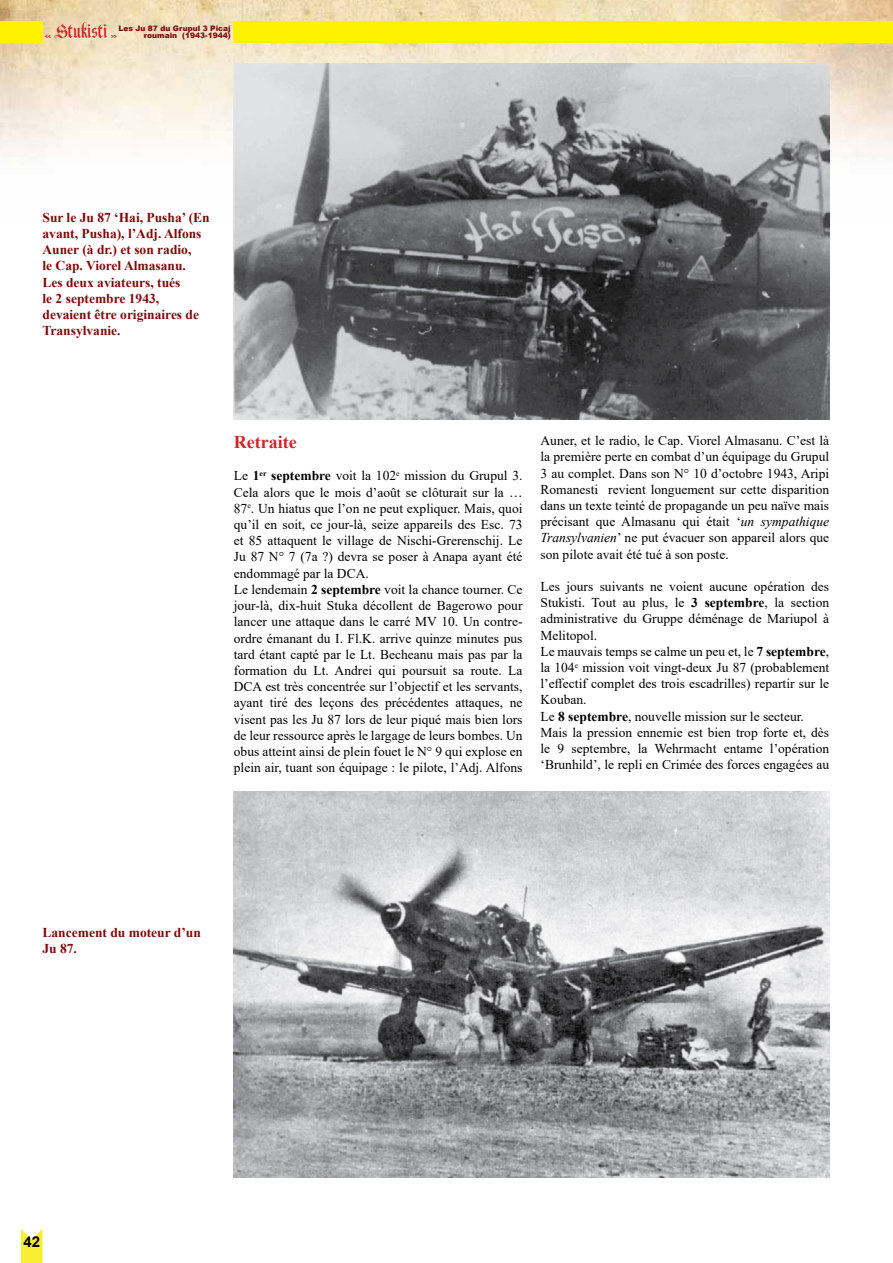
<style>
.page{position:relative;width:893px;height:1263px;background:#fff}
.page>*{position:absolute;margin:0;border:0;box-sizing:border-box;transform-origin:0 0}
.t1{font:22.5px "Black Knight FLF";letter-spacing:-.02em;color:#d2232a}
.t2{font:700 18px "Times New Roman";color:#d2232a}
.t3{font:700 15px "Arial";color:#000}
.t4{font:13.5px/16.2px "Times New Roman";color:#000}
.t5{font:700 13.5px/16.2px "Times New Roman";color:#7f090b}
.t6{font:900 7.5px/7.5px "Arial";color:#7f090b;text-align:right}
.s1{font-size:13.5px}
.s2{font-weight:700}
.s3{font-style:italic}
</style>
<div class="page">
<img style="left:0;top:0;width:893px;height:225px">
<svg style="left:21px;top:1229px;width:22px;height:34px"></svg>
<div style="left:0;top:21px;width:43px;height:22px;background:#fff200"></div>
<div style="left:234px;top:21px;width:659px;height:22px;background:#fff200"></div>
<img style="left:234px;top:64px;width:595px;height:356px">
<img style="left:234px;top:791px;width:595px;height:387px">
<h1 class="t1" style="left:45px;top:20px;width:74px"><span class="s1">«</span> Stukisti <span class="s1">»</span></h1>
<p class="t6" style="left:119px;top:24px;width:114px">Les Ju 87 du Grupul 3 Picaj roumain (1943-1944)</p>
<p class="t5" style="left:43px;top:209px;width:169px">Sur le Ju 87 ‘Hai, Pusha’ (En avant, Pusha), l’Adj. Alfons<br>Auner (à dr.) et son radio,<br>le Cap. Viorel Almasanu.<br>Les deux aviateurs, tués<br>le 2 septembre 1943, devaient être originaires de<br>Transylvanie.</p>
<h2 class="t2" style="left:234px;top:429px;width:64px">Retraite</h2>
<p class="t4" style="left:234px;top:467px;width:290px">Le <span class="s2">1</span><sup>er</sup> <span class="s2">septembre</span> voit la 102<sup>e</sup> mission du Grupul 3.<br>Cela alors que le mois d’août se clôturait sur la … 87<sup>e</sup>. Un hiatus que l’on ne peut expliquer. Mais, quoi qu’il en soit, ce jour-là, seize appareils des Esc. 73 et 85 attaquent le village de Nischi-Grerenschij. Le Ju 87 N° 7 (7a ?) devra se poser à Anapa ayant été endommagé par la DCA.<br>Le lendemain <span class="s2">2 septembre</span> voit la chance tourner. Ce jour-là, dix-huit Stuka décollent de Bagerowo pour lancer une attaque dans le carré MV 10. Un contre&shy;ordre émanant du I. Fl.K. arrive quinze minutes pus tard étant capté par le Lt. Becheanu mais pas par la formation du Lt. Andrei qui poursuit sa route. La DCA est très concentrée sur l’objectif et les servants, ayant tiré des leçons des précédentes attaques, ne visent pas les Ju 87 lors de leur piqué mais bien lors de leur ressource après le largage de leurs bombes. Un obus atteint ainsi de plein fouet le N° 9 qui explose en plein air, tuant son équipage : le pilote, l’Adj. Alfons</p>
<p class="t4" style="left:540px;top:432px;width:290px;text-align:justify">Auner, et le radio, le Cap. Viorel Almasanu. C’est là la première perte en combat d’un équipage du Grupul 3 au complet. Dans son N° 10 d’octobre 1943, Aripi Romanesti revient longuement sur cette disparition dans un texte teinté de propagande un peu naïve mais précisant que Almasanu qui était ‘<span class="s3">un sympathique Transylvanien</span>’ ne put évacuer son appareil alors que son pilote avait été tué à son poste.</p>
<p class="t4" style="left:540px;top:578px;width:290px">Les jours suivants ne voient aucune opération des Stukisti. Tout au plus, le <span class="s2">3 septembre</span>, la section administrative du Gruppe déménage de Mariupol à Melitopol.<br>Le mauvais temps se calme un peu et, le <span class="s2">7 septembre</span>, la 104<sup>e</sup> mission voit vingt-deux Ju 87 (probablement l’effectif complet des trois escadrilles) repartir sur le Kouban.<br>Le <span class="s2">8 septembre</span>, nouvelle mission sur le secteur.<br>Mais la pression ennemie est bien trop forte et, dès le 9 septembre, la Wehrmacht entame l’opération ‘Brunhild’, le repli en Crimée des forces engagées au</p>
<p class="t5" style="left:43px;top:924px;width:160px">Lancement du moteur d’un<br>Ju 87.</p>
<p class="t3" style="left:24px;top:1231px;width:18px">42</p>
</div>
